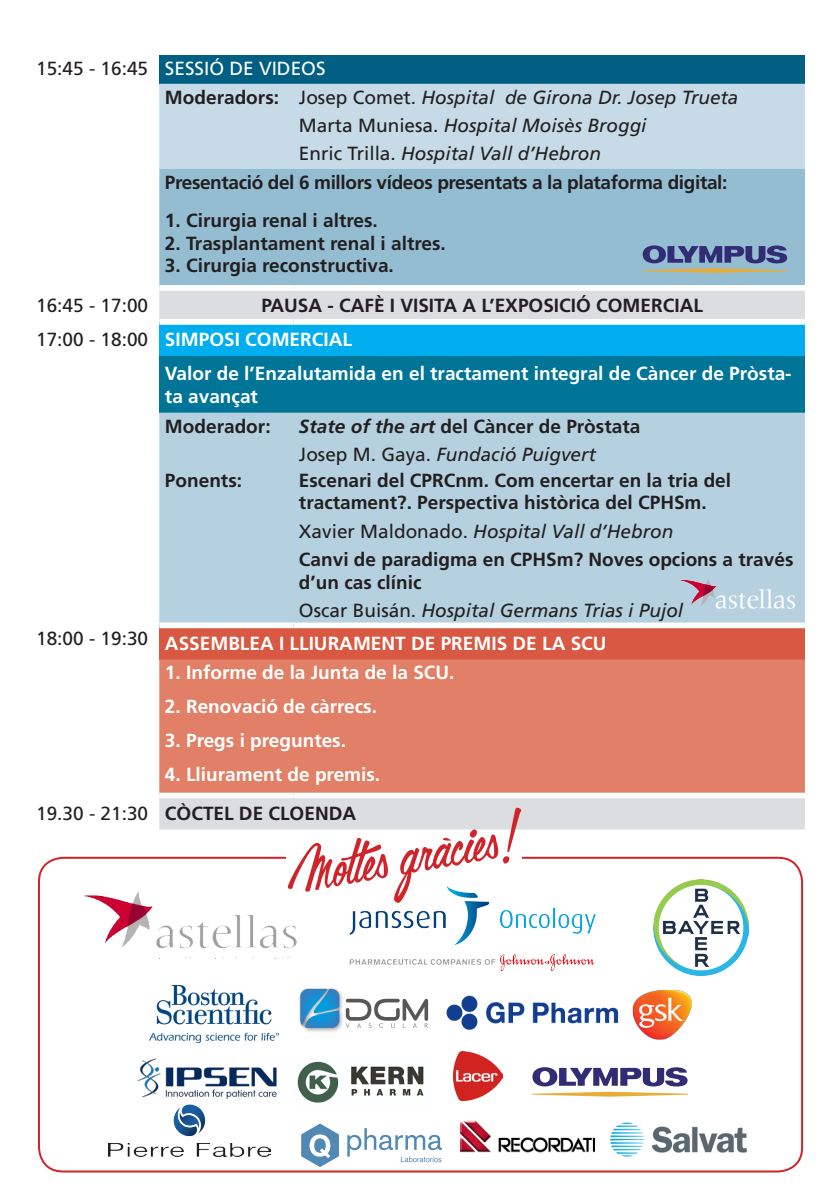
<style>
.page{position:relative;width:835px;height:1195px;background:#fff}
.page>*{position:absolute;margin:0;border:0;box-sizing:border-box;transform-origin:0 0}
.t1{font:100.6px "Gentlemanonthe Rainbow";color:#d1232a}
.t2{font:700 19px/22.8px "Frutiger";color:#231f20}
.t3{font:italic 19px "Frutiger";color:#231f20}
.t4{font:700 19px/22.8px "Frutiger";color:#fff}
.t5{font:700 19px "Frutiger";letter-spacing:-.02em;color:#231f20}
.t6{font:19px "Frutiger";color:#231f20}
.t7{font:19px "Frutiger";color:#fff}
.s1{font-style:normal}
.s2{font-style:italic}
</style>
<div class="page">
<div style="left:159px;top:55px;width:645px;height:29px;background:#005f82"></div>
<div style="left:159px;top:84px;width:645px;height:85px;background:#c6dbe7"></div>
<div style="left:159px;top:169px;width:645px;height:116px;background:#94bdd2"></div>
<div style="left:159px;top:291px;width:645px;height:538px;background:#dcdddf"></div>
<div style="left:159px;top:322px;width:645px;height:34px;background:#00aeef"></div>
<div style="left:159px;top:356px;width:645px;height:57px;background:#007597"></div>
<div style="left:159px;top:413px;width:645px;height:209px;background:#b5d1e0"></div>
<div style="left:159px;top:625px;width:645px;height:34px;background:#d95842"></div>
<div style="left:159px;top:659px;width:645px;height:134px;background:#e18066"></div>
<div style="left:159px;top:319px;width:134px;height:6px;background:#fff"></div>
<div style="left:293px;top:319px;width:511px;height:6px;background:#fff"></div>
<div style="left:159px;top:622px;width:134px;height:6px;background:#fff"></div>
<div style="left:293px;top:622px;width:511px;height:6px;background:#fff"></div>
<div style="left:159px;top:793px;width:134px;height:5px;background:#fff"></div>
<div style="left:293px;top:793px;width:511px;height:5px;background:#fff"></div>
<svg style="left:642px;top:245px;width:145px;height:28px;background:#75839e"></svg>
<img style="left:673px;top:571px;width:42px;height:42px">
<img style="left:715px;top:574px;width:81px;height:35px">
<img style="left:84px;top:891px;width:213px;height:67px">
<img style="left:349px;top:886px;width:247px;height:85px">
<img style="left:653px;top:880px;width:95px;height:95px">
<img style="left:149px;top:985px;width:129px;height:57px">
<img style="left:299px;top:988px;width:47px;height:44px">
<svg style="left:300px;top:989px;width:39px;height:39px;background:#3a94cc"></svg>
<svg style="left:346px;top:998px;width:82px;height:30px"></svg>
<img style="left:446px;top:995px;width:173px;height:35px">
<img style="left:632px;top:990px;width:59px;height:50px">
<img style="left:137px;top:1058px;width:140px;height:39px">
<img style="left:297px;top:1061px;width:127px;height:42px">
<img style="left:453px;top:1051px;width:49px;height:49px">
<svg style="left:532px;top:1067px;width:155px;height:19px"></svg>
<svg style="left:532px;top:1092px;width:156px;height:4px"></svg>
<img style="left:108px;top:1092px;width:162px;height:64px">
<svg style="left:301px;top:1123px;width:38px;height:44px"></svg>
<svg style="left:347px;top:1128px;width:95px;height:34px"></svg>
<img style="left:460px;top:1120px;width:134px;height:33px">
<img style="left:610px;top:1122px;width:137px;height:35px">
<div style="left:38px;top:857px;width:764px;height:315px;border:2px solid #d1232a;border-radius:24px"></div>
<div style="left:286px;top:846px;width:235px;height:23px;background:#fff"></div>
<p class="t6" style="left:36px;top:58px;width:113px">15:45 - 16:45</p>
<p class="t7" style="left:165px;top:58px;width:162px">SESSIÓ DE VIDEOS</p>
<p class="t2" style="left:165px;top:86px;width:115px">Moderadors:</p>
<p class="t3" style="left:299px;top:86px;width:441px"><span class="s1">Josep Comet.</span> Hospital de Girona Dr. Josep Trueta</p>
<p class="t3" style="left:299px;top:114px;width:349px"><span class="s1">Marta Muniesa.</span> Hospital Moisès Broggi</p>
<p class="t3" style="left:299px;top:143px;width:303px"><span class="s1">Enric Trilla.</span> Hospital Vall d’Hebron</p>
<p class="t5" style="left:165px;top:171px;width:563px">Presentació del 6 millors vídeos presentats a la plataforma digital:</p>
<p class="t2" style="left:165px;top:209px;width:214px">1. Cirurgia renal i altres.</p>
<p class="t2" style="left:165px;top:232px;width:282px">2. Trasplantament renal i altres.</p>
<p class="t2" style="left:165px;top:255px;width:230px">3. Cirurgia reconstructiva.</p>
<p class="t6" style="left:36px;top:294px;width:113px">16:45 - 17:00</p>
<p class="t2" style="left:261px;top:294px;width:443px">PAUSA - CAFÈ I VISITA A L’EXPOSICIÓ COMERCIAL</p>
<p class="t6" style="left:36px;top:328px;width:113px">17:00 - 18:00</p>
<p class="t4" style="left:165px;top:328px;width:188px">SIMPOSI COMERCIAL</p>
<p class="t4" style="left:165px;top:362px;width:628px">Valor de l’Enzalutamida en el tractament integral de Càncer de Pròsta&shy;ta avançat</p>
<p class="t2" style="left:165px;top:415px;width:107px">Moderador:</p>
<p class="t2" style="left:299px;top:415px;width:343px"><span class="s2">State of the art</span> del Càncer de Pròstata</p>
<p class="t3" style="left:299px;top:443px;width:298px"><span class="s1">Josep M. Gaya.</span> Fundació Puigvert</p>
<p class="t2" style="left:165px;top:469px;width:79px">Ponents:</p>
<p class="t2" style="left:299px;top:469px;width:433px">Escenari del CPRCnm. Com encertar en la tria del</p>
<p class="t2" style="left:299px;top:491px;width:409px">tractament?. Perspectiva històrica del CPHSm.</p>
<p class="t3" style="left:299px;top:520px;width:376px"><span class="s1">Xavier Maldonado.</span> Hospital Vall d’Hebron</p>
<p class="t2" style="left:299px;top:548px;width:496px">Canvi de paradigma en CPHSm? Noves opcions a través d’un cas clínic</p>
<p class="t3" style="left:299px;top:599px;width:385px"><span class="s1">Oscar Buisán.</span> Hospital Germans Trias i Pujol</p>
<p class="t6" style="left:36px;top:627px;width:113px">18:00 - 19:30</p>
<p class="t4" style="left:165px;top:631px;width:443px">ASSEMBLEA I LLIURAMENT DE PREMIS DE LA SCU</p>
<p class="t4" style="left:165px;top:661px;width:291px">1. Informe de la Junta de la SCU.</p>
<p class="t4" style="left:165px;top:695px;width:213px">2. Renovació de càrrecs.</p>
<p class="t4" style="left:165px;top:729px;width:182px">3. Pregs i preguntes.</p>
<p class="t4" style="left:165px;top:763px;width:217px">4. Lliurament de premis.</p>
<p class="t6" style="left:36px;top:802px;width:113px">19.30 - 21:30</p>
<p class="t2" style="left:165px;top:802px;width:193px">CÒCTEL DE CLOENDA</p>
<p class="t1" style="left:272px;top:802px;width:245px;rotate:-10deg">Moltes gràcies!</p>
</div>
